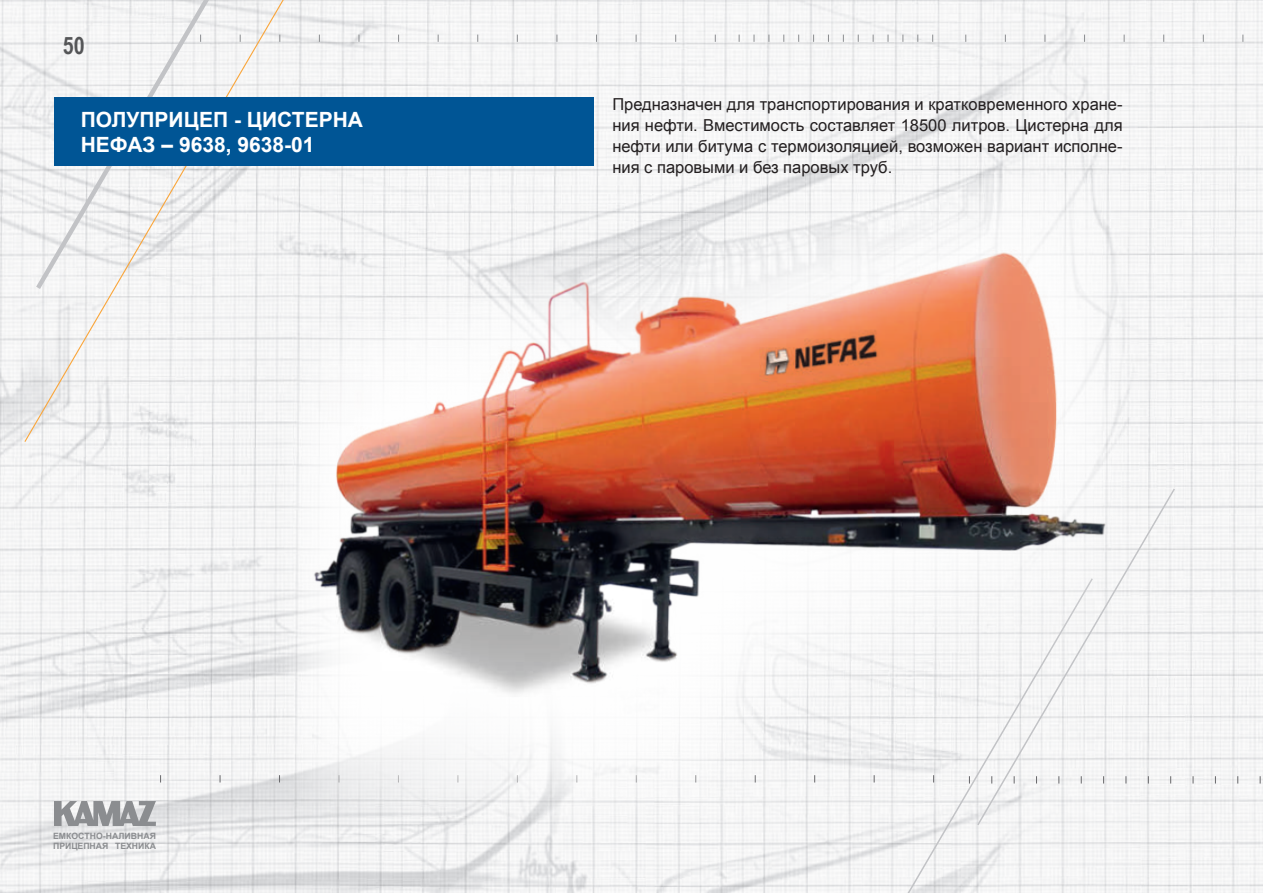
<style>
.page{position:relative;width:1263px;height:893px;background:#fff}
.page>*{position:absolute;margin:0;border:0;box-sizing:border-box;transform-origin:0 0}
.t1{font:700 24px "Arial Narrow";color:#545557}
.t2{font:700 21px/25.2px "Arial";color:#fff}
.t3{font:16.5px/21px "Arial";color:#231f20;text-align:justify}
.t4{font:700 8.7px/10.5px "Arial";letter-spacing:-.005em;color:#8b8d90}
</style>
<div class="page">
<img style="left:0;top:0;width:1263px;height:893px">
<svg style="left:1260px;top:775px;width:3px;height:8px"></svg>
<svg style="left:54px;top:801px;width:102px;height:25px;background:#a5a7a9"></svg>
<svg style="left:1094px;top:487px;width:82px;height:340px"></svg>
<svg style="left:894px;top:823px;width:200px;height:70px"></svg>
<svg style="left:23px;top:0;width:279px;height:443px"></svg>
<div style="left:54px;top:98px;width:540px;height:68px;background:#005595"></div>
<img style="left:273px;top:179px;width:871px;height:644px">
<img style="left:300px;top:178px;width:818px;height:519px">
<h1 class="t1" style="left:63px;top:27px;width:23px">50</h1>
<p class="t2" style="left:81px;top:108px;width:284px">ПОЛУПРИЦЕП - ЦИСТЕРНА<br>НЕФАЗ – 9638, 9638-01</p>
<p class="t3" style="left:612px;top:94px;width:512px">Предназначен для транспортирования и кратковременного хране&shy;ния нефти. Вместимость составляет 18500 литров. Цистерна для нефти или битума с термоизоляцией, возможен вариант исполне&shy;ния с паровыми и без паровых труб.</p>
<p class="t4" style="left:53px;top:831px;width:104px">ЕМКОСТНО-НАЛИВНАЯ<br>ПРИЦЕПНАЯ ТЕХНИКА</p>
</div>
